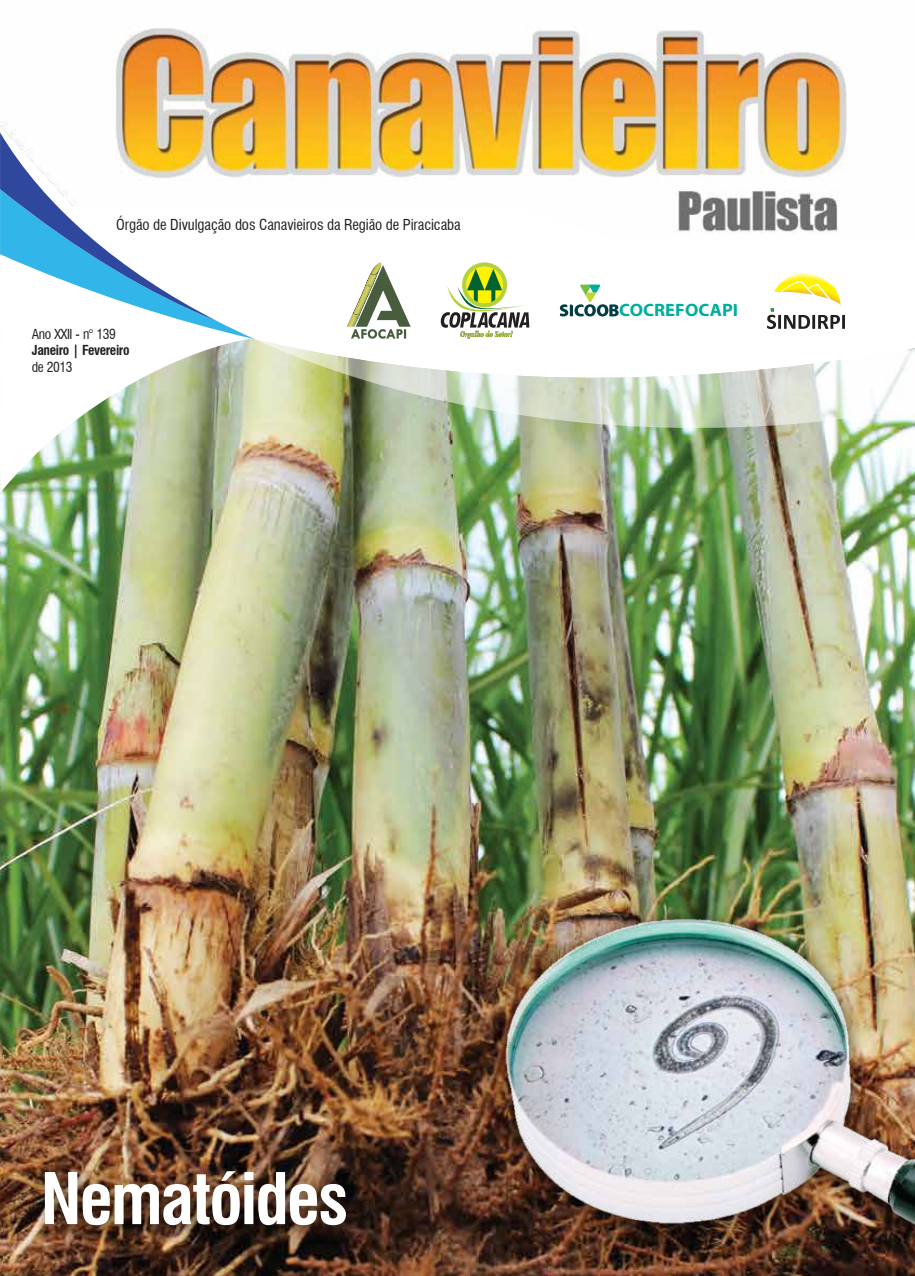
<style>
.page{position:relative;width:915px;height:1276px;background:#fff}
.page>*{position:absolute;margin:0;border:0;box-sizing:border-box;transform-origin:0 0}
.t1{font:700 condensed 69.3px "Swiss 721 BT";letter-spacing:-.03em;color:#fff}
.t2{font:700 18px "SICOOB";color:#00ae9d;scale:1.04 1}
.t3{font:condensed 14.85px "Swiss 721 BT";letter-spacing:-.005em;color:#231f20}
.t4{font:condensed 13.5px "Swiss 721 BT";letter-spacing:-.03em;color:#231f20}
.t5{font:700 condensed 13.5px "Swiss 721 BT";letter-spacing:-.03em;color:#231f20}
</style>
<div class="page">
<img style="left:0;top:444px;width:914px;height:832px">
<img style="left:263px;top:756px;width:651px;height:520px">
<img style="left:22px;top:1145px;width:352px;height:122px">
<img style="left:253px;top:306px;width:661px;height:138px">
<img style="left:0;top:339px;width:253px;height:154px">
<svg style="left:255px;top:339px;width:659px;height:89px"></svg>
<svg style="left:0;top:241px;width:255px;height:98px"></svg>
<img style="left:0;top:26px;width:847px;height:215px">
<svg style="left:559px;top:284px;width:59px;height:32px"></svg>
<svg style="left:346px;top:262px;width:64px;height:77px"></svg>
<svg style="left:440px;top:262px;width:89px;height:77px"></svg>
<svg style="left:766px;top:273px;width:78px;height:56px"></svg>
<p class="t3" style="left:116px;top:215px;width:346px">Órgão de Divulgação dos Canavieiros da Região de Piracicaba</p>
<p class="t4" style="left:32px;top:326px;width:85px">Ano XXII - n° 139</p>
<p class="t5" style="left:32px;top:342px;width:99px">Janeiro | Fevereiro</p>
<p class="t4" style="left:32px;top:358px;width:42px">de 2013</p>
<p class="t2" style="left:619px;top:298px;width:116px">COCREFOCAPI</p>
<h1 class="t1" style="left:40px;top:1157px;width:309px">Nematóides</h1>
</div>
